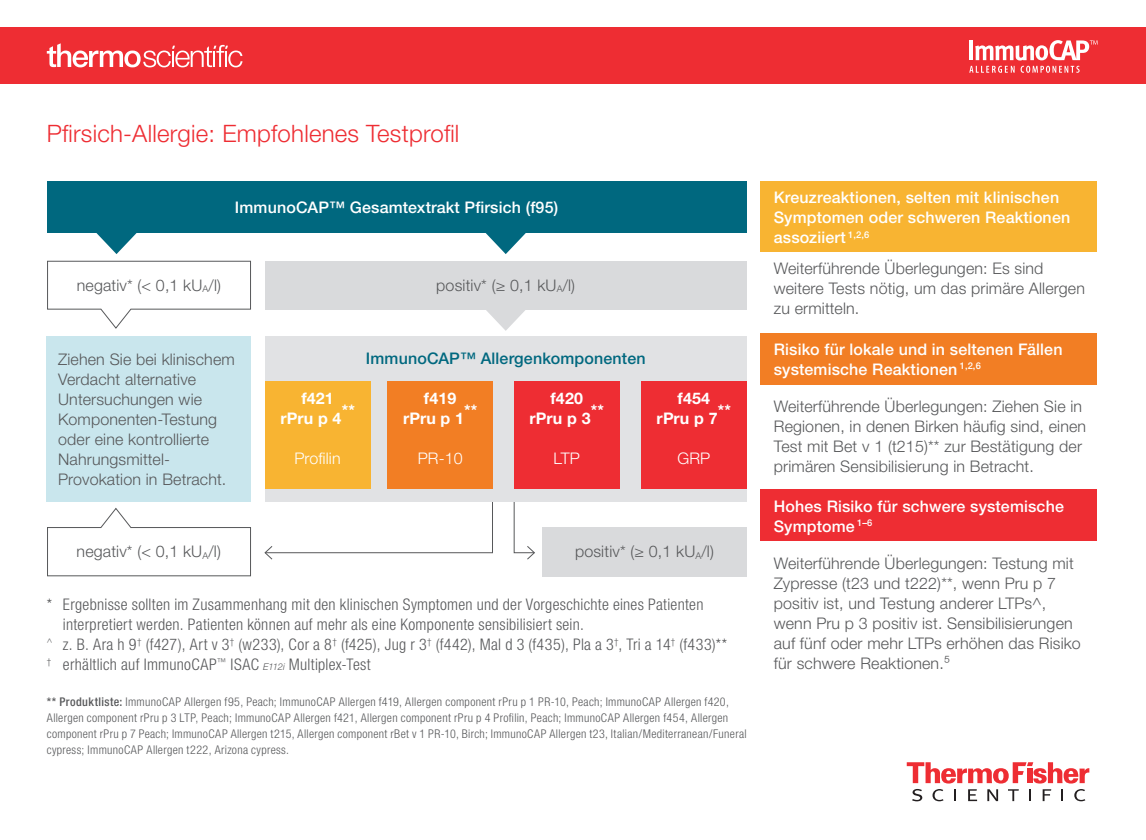
<style>
.page{position:relative;width:1146px;height:840px;background:#fff}
.page>*{position:absolute;margin:0;border:0;box-sizing:border-box;transform-origin:0 0}
.Rubrik{font:300 24px "Helvetica Neue LT Std";letter-spacing:.01em;color:#ee2d33}
.t1{font:300 16px/20px "Helvetica Neue LTW1 G";letter-spacing:.01em;color:#57585a}
.References_Numbered{font:300 condensed 16px/20px "Helvetica Neue LTW1 G";letter-spacing:.015em;color:#57585a}
.t2{font:500 16px/20px "Helvetica Neue LTW1 G";letter-spacing:.01em;color:#fff}
.t3{font:700 16px/20px "Helvetica Neue LTW1 G";letter-spacing:.01em;color:#fff}
.t4{font:500 16px "Helvetica Neue LTW1 G";letter-spacing:.01em;color:#00687f}
.t5{font:300 16px "Helvetica Neue LTW1 G";letter-spacing:.01em;color:#fff}
.References_Numbered-2{font:300 condensed 12px "Helvetica Neue LTW1 G";letter-spacing:.025em;color:#57585a}
.s1{font-style:italic;font-stretch:normal;font-size:9.4px}
.s2{font-weight:500}
</style>
<div class="page">
<div style="left:760px;top:489px;width:336px;height:51px;background:#ee2d33"></div>
<div style="left:760px;top:333px;width:336px;height:51px;background:#f27e24"></div>
<svg style="left:906px;top:762px;width:183px;height:38px"></svg>
<div style="left:0;top:27px;width:1145px;height:56px;background:#ee2d33"></div>
<svg style="left:47px;top:43px;width:195px;height:24px"></svg>
<hr style="left:969px;top:40px;width:4px;height:20px;background:#fff">
<svg style="left:969px;top:66px;width:45px;height:7px"></svg>
<svg style="left:1020px;top:66px;width:59px;height:7px"></svg>
<svg style="left:975px;top:40px;width:122px;height:20px"></svg>
<svg style="left:265px;top:501px;width:228px;height:52px"></svg>
<svg style="left:264px;top:544px;width:9px;height:16px"></svg>
<svg style="left:513px;top:501px;width:22px;height:59px"></svg>
<div style="left:47px;top:181px;width:699px;height:51px;background:#00687f"></div>
<div style="left:47px;top:336px;width:204px;height:165px;background:#c9e6ed"></div>
<div style="left:265px;top:336px;width:481px;height:165px;background:#e1e2e4"></div>
<div style="left:265px;top:381px;width:105px;height:108px;background:#f8b432"></div>
<div style="left:387px;top:381px;width:106px;height:108px;background:#f27e24"></div>
<div style="left:514px;top:381px;width:105px;height:108px;background:#ee2d33"></div>
<div style="left:641px;top:381px;width:105px;height:108px;background:#ee2d33"></div>
<div style="left:265px;top:261px;width:481px;height:48px;background:#d9dadc"></div>
<svg style="left:485px;top:309px;width:41px;height:22px"></svg>
<div style="left:542px;top:526px;width:204px;height:49px;background:#d9dadc"></div>
<svg style="left:47px;top:507px;width:204px;height:69px"></svg>
<svg style="left:47px;top:260px;width:204px;height:69px"></svg>
<svg style="left:485px;top:232px;width:41px;height:22px"></svg>
<div style="left:760px;top:181px;width:336px;height:71px;background:#f8b432"></div>
<svg style="left:96px;top:232px;width:41px;height:22px"></svg>
<p class="Rubrik" style="left:47px;top:119px;width:414px">Pfirsich-Allergie: Empfohlenes Testprofil</p>
<p class="t2" style="left:235px;top:197px;width:325px">ImmunoCAP™ Gesamtextrakt Pfirsich (f95)</p>
<p class="t1" style="left:77px;top:275px;width:146px">negativ* (&lt; 0,1 kU<sub>A</sub>/l)</p>
<p class="t1" style="left:58px;top:348px;width:178px">Ziehen Sie bei klinischem<br>Verdacht alternative<br>Untersuchungen wie</p>
<p class="t1" style="left:58px;top:408px;width:160px">Komponenten-Testung</p>
<p class="t1" style="left:58px;top:428px;width:152px">oder eine kontrollierte</p>
<p class="t1" style="left:58px;top:448px;width:113px">Nahrungsmittel-</p>
<p class="t1" style="left:58px;top:468px;width:170px">Provokation in Betracht.</p>
<p class="t1" style="left:436px;top:275px;width:140px">positiv* (≥ 0,1 kU<sub>A</sub>/l)</p>
<p class="t4" style="left:366px;top:348px;width:281px">ImmunoCAP™ Allergenkomponenten</p>
<p class="t3" style="left:280px;top:388px;width:63px;text-indent:21px">f421 rPru p 4</p>
<p class="t3" style="left:341px;top:400px;width:15px">**</p>
<p class="t3" style="left:403px;top:388px;width:63px;text-indent:21px">f419 rPru p 1</p>
<p class="t3" style="left:464px;top:400px;width:15px">**</p>
<p class="t3" style="left:550px;top:388px;width:34px">f420</p>
<p class="t3" style="left:529px;top:408px;width:63px">rPru p 3</p>
<p class="t3" style="left:590px;top:400px;width:15px">**</p>
<p class="t3" style="left:677px;top:388px;width:34px">f454</p>
<p class="t3" style="left:656px;top:408px;width:63px">rPru p 7</p>
<p class="t3" style="left:717px;top:400px;width:15px">**</p>
<p class="t5" style="left:294px;top:448px;width:48px">Profilin</p>
<p class="t5" style="left:417px;top:448px;width:47px">PR-10</p>
<p class="t5" style="left:553px;top:448px;width:28px">LTP</p>
<p class="t5" style="left:677px;top:448px;width:34px">GRP</p>
<p class="t1" style="left:77px;top:541px;width:146px">negativ* (&lt; 0,1 kU<sub>A</sub>/l)</p>
<p class="t1" style="left:575px;top:541px;width:140px">positiv* (≥ 0,1 kU<sub>A</sub>/l)</p>
<p class="References_Numbered" style="left:63px;top:594px;width:642px;text-indent:-16px">* Ergebnisse sollten im Zusammenhang mit den klinischen Symptomen und der Vorgeschichte eines Patienten interpretiert werden. Patienten können auf mehr als eine Komponente sensibilisiert sein.</p>
<p class="References_Numbered" style="left:47px;top:634px;width:681px"><sup>^</sup> z. B. Ara h 9<sup>†</sup> (f427), Art v 3<sup>†</sup> (w233), Cor a 8<sup>†</sup> (f425), Jug r 3<sup>†</sup> (f442), Mal d 3 (f435), Pla a 3<sup>†</sup>, Tri a 14<sup>†</sup> (f433)**</p>
<p class="References_Numbered" style="left:47px;top:654px;width:325px"><sup>†</sup> erhältlich auf ImmunoCAP<sup>™</sup> ISAC <span class="s1">E112i</span> Multiplex-Test</p>
<p class="References_Numbered-2" style="left:47px;top:694px;width:683px"><span class="s2">** Produktliste:</span> ImmunoCAP Allergen f95, Peach; ImmunoCAP Allergen f419, Allergen component rPru p 1 PR-10, Peach; ImmunoCAP Allergen f420,</p>
<p class="References_Numbered-2" style="left:47px;top:710px;width:682px">Allergen component rPru p 3 LTP, Peach; ImmunoCAP Allergen f421, Allergen component rPru p 4 Profilin, Peach; ImmunoCAP Allergen f454, Allergen</p>
<p class="References_Numbered-2" style="left:47px;top:726px;width:701px">component rPru p 7 Peach; ImmunoCAP Allergen t215, Allergen component rBet v 1 PR-10, Birch; ImmunoCAP Allergen t23, Italian/Mediterranean/Funeral</p>
<p class="References_Numbered-2" style="left:47px;top:742px;width:244px">cypress; ImmunoCAP Allergen t222, Arizona cypress.</p>
<p class="t2" style="left:773px;top:187px;width:298px">Kreuzreaktionen, selten mit klinischen<br>Symptomen oder schweren Reaktionen assoziiert <sup>1,2,6</sup></p>
<p class="t1" style="left:773px;top:258px;width:312px">Weiterführende Überlegungen: Es sind weitere Tests nötig, um das primäre Allergen zu ermitteln.</p>
<p class="t2" style="left:773px;top:338px;width:290px">Risiko für lokale und in seltenen Fällen systemische Reaktionen <sup>1,2,6</sup></p>
<p class="t1" style="left:773px;top:395px;width:314px">Weiterführende Überlegungen: Ziehen Sie in Regionen, in denen Birken häufig sind, einen Test mit Bet v 1 (t215)** zur Bestätigung der primären Sensibilisierung in Betracht.</p>
<p class="t2" style="left:773px;top:495px;width:291px">Hohes Risiko für schwere systemische<br>Symptome <sup>1–6</sup></p>
<p class="t1" style="left:773px;top:552px;width:308px">Weiterführende Überlegungen: Testung mit Zypresse (t23 und t222)**, wenn Pru p 7 positiv ist, und Testung anderer LTPs^, wenn Pru p 3 positiv ist. Sensibilisierungen auf fünf oder mehr LTPs erhöhen das Risiko für schwere Reaktionen.⁵</p>
</div>
